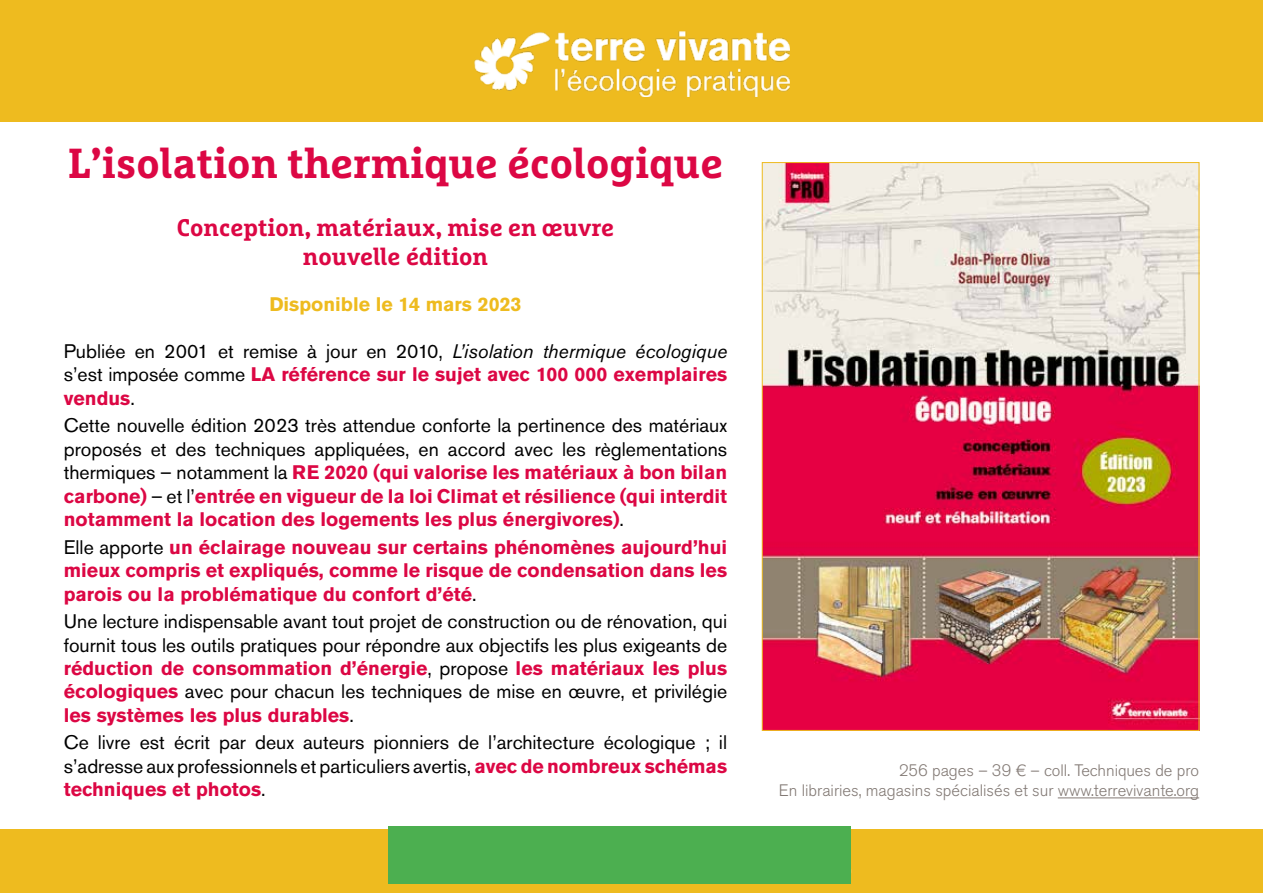
<style>
.page{position:relative;width:1263px;height:893px;background:#fff}
.page>*{position:absolute;margin:0;border:0;box-sizing:border-box;transform-origin:0 0}
.t1{font:700 42px "Marselis Slab Pro";color:#dc0744}
.t2{font:700 24px/28.8px "Marselis Slab Pro";color:#dc0744;text-align:center}
.t3{font:19.5px/23.4px "Akzidenz Grotesk Pro";color:#000;text-align:justify}
.t4{font:700 19.5px/23.4px "Akzidenz Grotesk Pro";color:#dc0744;text-align:justify}
.t5{font:700 19.5px "Akzidenz Grotesk Pro";color:#eebb1f}
.t6{font:300 16.5px/19.8px "Akzidenz Grotesk Pro";color:#837a75;text-align:right}
.s1{font-style:italic}
.s2{font-weight:700;color:#dc0744}
.s3{font-weight:400;color:#000}
</style>
<div class="page">
<div style="left:0;top:0;width:1263px;height:121px;background:#eebb1f"></div>
<div style="left:0;top:829px;width:1263px;height:64px;background:#eebb1f"></div>
<img style="left:474px;top:31px;width:315px;height:66px">
<img style="left:764px;top:164px;width:433px;height:565px">
<hr style="left:1058px;top:797px;width:141px;height:1px;background:#837a75">
<div style="left:388px;top:827px;width:462px;height:57px;background:#4caf50"></div>
<h1 class="t1" style="left:68px;top:137px;width:656px">L’isolation thermique écologique</h1>
<p class="t2" style="left:177px;top:213px;width:439px">Conception, matériaux, mise en œuvre nouvelle édition</p>
<p class="t5" style="left:269px;top:292px;width:254px">Disponible le 14 mars 2023</p>
<p class="t3" style="left:64px;top:339px;width:665px">Publiée en 2001 et remise à jour en 2010, <span class="s1">L’isolation thermique écologique </span>s’est imposée comme <span class="s2">LA référence sur le sujet avec 100 000 exemplaires vendus</span>.</p>
<p class="t3" style="left:64px;top:414px;width:665px">Cette nouvelle édition 2023 très attendue conforte la pertinence des matériaux proposés et des techniques appliquées, en accord avec les règlementations thermiques – notamment la <span class="s2">RE 2020 (qui valorise les matériaux à bon bilan carbone)</span> – et l’<span class="s2">entrée en vigueur de la loi Climat et résilience (qui interdit notamment la location des logements les plus énergivores)</span>.</p>
<p class="t4" style="left:64px;top:535px;width:665px"><span class="s3">Elle apporte</span> un éclairage nouveau sur certains phénomènes aujourd’hui mieux compris et expliqués, comme le risque de condensation dans les parois ou la problématique du confort d’été<span class="s3">.</span></p>
<p class="t3" style="left:64px;top:610px;width:665px">Une lecture indispensable avant tout projet de construction ou de rénovation, qui fournit tous les outils pratiques pour répondre aux objectifs les plus exigeants de <span class="s2">réduction de consommation d’énergie</span>, propose <span class="s2">les matériaux les plus écologiques</span> avec pour chacun les techniques de mise en œuvre, et privilégie <span class="s2">les systèmes les plus durables</span>.</p>
<p class="t3" style="left:64px;top:731px;width:665px">Ce livre est écrit par deux auteurs pionniers de l’architecture écologique ; il s’adresse aux professionnels et particuliers avertis, <span class="s2">avec de nombreux schémas techniques et photos</span>.</p>
<p class="t6" style="left:779px;top:761px;width:422px">256 pages – 39 € – coll. Techniques de pro<br>En librairies, magasins spécialisés et sur www.terrevivante.org</p>
</div>
